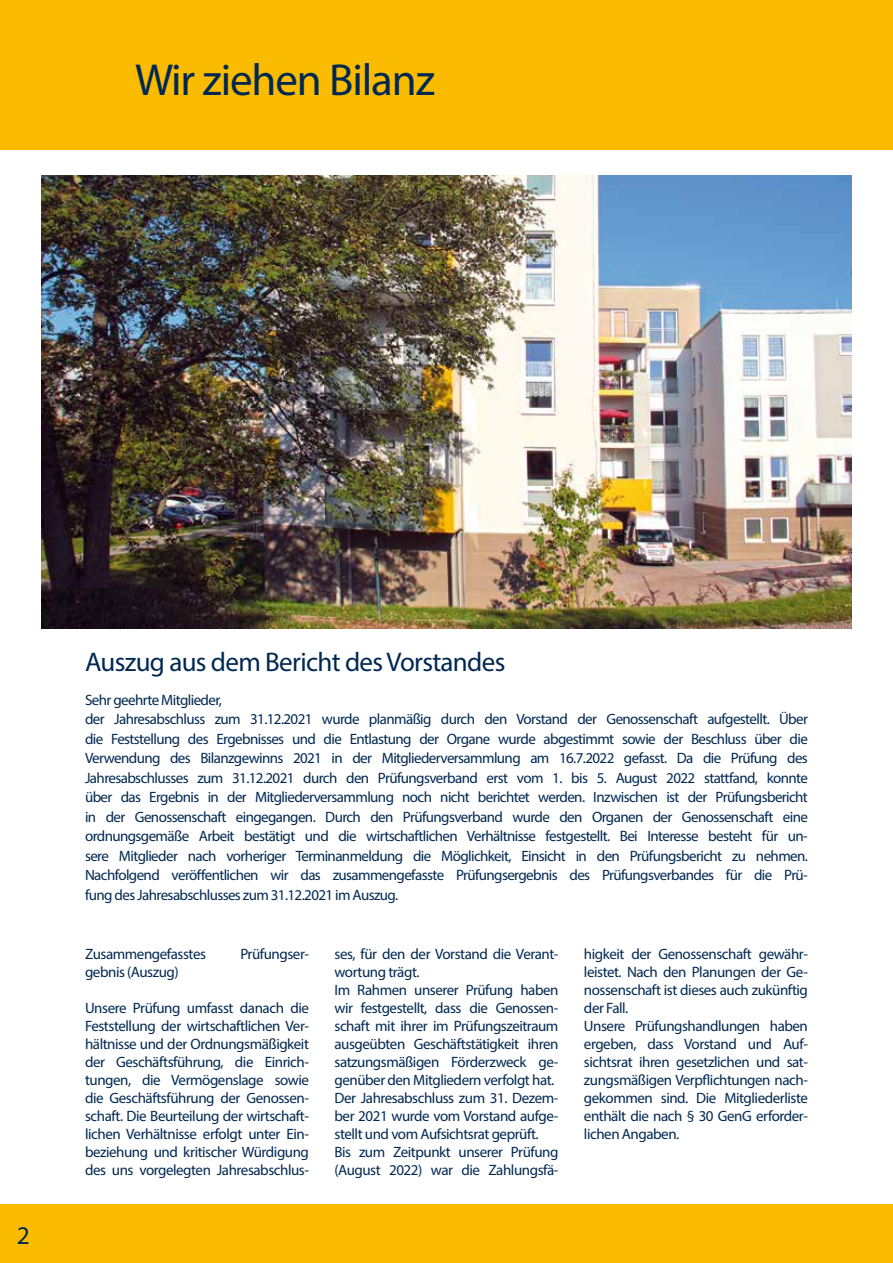
<style>
.page{position:relative;width:893px;height:1263px;background:#fff}
.page>*{position:absolute;margin:0;border:0;box-sizing:border-box;transform-origin:0 0}
.t1{font:45px "Myriad Pro";letter-spacing:-.025em;color:#002851}
.t2{font:27px "Myriad Pro";letter-spacing:-.025em;color:#002851}
.t3{font:25.5px "Myriad Pro";color:#002851}
.t4{font:15px/18px "Myriad Pro";letter-spacing:-.04em;color:#002851}
</style>
<div class="page">
<img style="left:42px;top:175px;width:809px;height:454px">
<div style="left:0;top:0;width:893px;height:150px;background:#fabb00"></div>
<div style="left:0;top:1204px;width:893px;height:59px;background:#fabb00"></div>
<h1 class="t1" style="left:135px;top:52px;width:301px">Wir ziehen Bilanz</h1>
<h3 class="t3" style="left:17px;top:1220px;width:15px">2</h3>
<h2 class="t2" style="left:85px;top:645px;width:422px">Auszug aus dem Bericht des Vorstandes</h2>
<p class="t4" style="left:85px;top:690px;width:724px;line-height:19.5px">Sehr geehrte Mitglieder,<br>der Jahresabschluss zum 31.12.2021 wurde planmäßig durch den Vorstand der Genossenschaft aufgestellt. Über die Feststellung des Ergebnisses und die Entlastung der Organe wurde abgestimmt sowie der Beschluss über die Verwendung des Bilanzgewinns 2021 in der Mitgliederversammlung am 16.7.2022 gefasst. Da die Prüfung des Jahresabschlusses zum 31.12.2021 durch den Prüfungsverband erst vom 1. bis 5. August 2022 stattfand, konnte über das Ergebnis in der Mitgliederversammlung noch nicht berichtet werden. Inzwischen ist der Prüfungsbericht in der Genossenschaft eingegangen. Durch den Prüfungsverband wurde den Organen der Genossenschaft eine ordnungsgemäße Arbeit bestätigt und die wirtschaftlichen Verhältnisse festgestellt. Bei Interesse besteht für un&shy;sere Mitglieder nach vorheriger Terminanmeldung die Möglichkeit, Einsicht in den Prüfungsbericht zu nehmen.<br>Nachfolgend veröffentlichen wir das zusammengefasste Prüfungsergebnis des Prüfungsverbandes für die Prü&shy;fung des Jahresabschlusses zum 31.12.2021 im Auszug.</p>
<p class="t4" style="left:85px;top:944px;width:123px">Zusammengefasstes</p>
<p class="t4" style="left:240px;top:944px;width:70px">Prüfungser-</p>
<p class="t4" style="left:85px;top:962px;width:95px">gebnis (Auszug)</p>
<p class="t4" style="left:85px;top:998px;width:225px;text-align:justify">Unsere Prüfung umfasst danach die Feststellung der wirtschaftlichen Ver&shy;hältnisse und der Ordnungsmäßigkeit der Geschäftsführung, die Einrich&shy;tungen, die Vermögenslage sowie die Geschäftsführung der Genossen&shy;schaft. Die Beurteilung der wirtschaft&shy;lichen Verhältnisse erfolgt unter Ein&shy;beziehung und kritischer Würdigung des uns vorgelegten Jahresabschlus-</p>
<p class="t4" style="left:334px;top:944px;width:225px">ses, für den der Vorstand die Verant&shy;wortung trägt.<br>Im Rahmen unserer Prüfung haben wir festgestellt, dass die Genossen&shy;schaft mit ihrer im Prüfungszeitraum ausgeübten Geschäftstätigkeit ihren satzungsmäßigen Förderzweck ge&shy;genüber den Mitgliedern verfolgt hat.<br>Der Jahresabschluss zum 31. Dezem&shy;ber 2021 wurde vom Vorstand aufge&shy;stellt und vom Aufsichtsrat geprüft.<br>Bis zum Zeitpunkt unserer Prüfung (August 2022) war die Zahlungsfä-</p>
<p class="t4" style="left:584px;top:944px;width:225px">higkeit der Genossenschaft gewähr&shy;leistet. Nach den Planungen der Ge&shy;nossenschaft ist dieses auch zukünftig der Fall.<br>Unsere Prüfungshandlungen haben ergeben, dass Vorstand und Auf&shy;sichtsrat ihren gesetzlichen und sat&shy;zungsmäßigen Verpflichtungen nach&shy;gekommen sind. Die Mitgliederliste enthält die nach § 30 GenG erforder&shy;lichen Angaben.</p>
</div>
